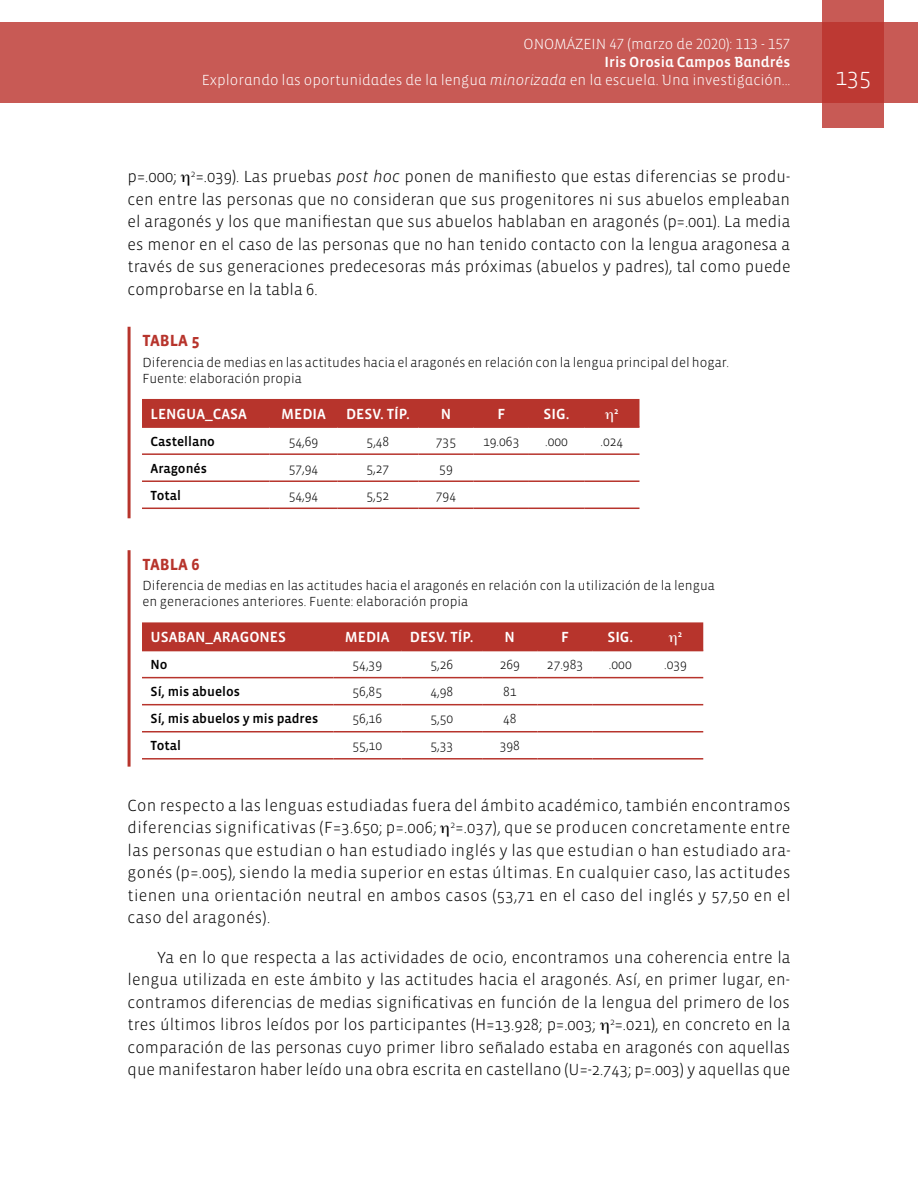
<style>
.page{position:relative;width:918px;height:1188px;background:#fff}
.page>*{position:absolute;margin:0;border:0;box-sizing:border-box;transform-origin:0 0}
.t1{font:300 24px "Vista Sans";color:#fff}
.t2{font:300 16.5px/22.5px "Vista Sans";color:#000;text-align:justify}
.t3{font:700 16.5px "Vista Sans";color:#b7342c}
.t4{font:300 15px "Vista Sans Alt";color:#fff}
.t5{font:15px "Vista Sans Med";color:#fff}
.t6{font:15px "Vista Sans Alt Med";color:#fff}
.t7{font:300 13.5px/16.2px "Vista Sans";color:#000}
.t8{font:13.5px "Vista Sans Med";color:#000}
.t9{font:8.7px "Vista Sans Med";color:#fff}
.s1{font-family:"Vista Sans Alt Light Ita";font-weight:400}
.s2{font-style:italic}
</style>
<div class="page">
<div style="left:0;top:23px;width:918px;height:80px;background:#c85a55"></div>
<svg style="left:822px;top:0;width:62px;height:128px;background:#c1453f"></svg>
<hr style="left:128px;top:327px;width:3px;height:191px;background:#b7342c">
<hr style="left:128px;top:550px;width:3px;height:217px;background:#b7342c">
<hr style="left:142px;top:453px;width:128px;height:2px;background:#b7342c">
<hr style="left:270px;top:453px;width:68px;height:2px;background:#b7342c">
<hr style="left:338px;top:453px;width:80px;height:2px;background:#b7342c">
<hr style="left:418px;top:453px;width:56px;height:2px;background:#b7342c">
<hr style="left:474px;top:453px;width:55px;height:2px;background:#b7342c">
<hr style="left:529px;top:453px;width:55px;height:2px;background:#b7342c">
<hr style="left:584px;top:453px;width:55px;height:2px;background:#b7342c">
<hr style="left:142px;top:480px;width:128px;height:2px;background:#b7342c">
<hr style="left:270px;top:480px;width:68px;height:2px;background:#b7342c">
<hr style="left:338px;top:480px;width:80px;height:2px;background:#b7342c">
<hr style="left:418px;top:480px;width:56px;height:2px;background:#b7342c">
<hr style="left:474px;top:480px;width:55px;height:2px;background:#b7342c">
<hr style="left:529px;top:480px;width:55px;height:2px;background:#b7342c">
<hr style="left:584px;top:480px;width:55px;height:2px;background:#b7342c">
<hr style="left:142px;top:508px;width:128px;height:1px;background:#b7342c">
<hr style="left:270px;top:508px;width:68px;height:1px;background:#b7342c">
<hr style="left:338px;top:508px;width:80px;height:1px;background:#b7342c">
<hr style="left:418px;top:508px;width:56px;height:1px;background:#b7342c">
<hr style="left:474px;top:508px;width:55px;height:1px;background:#b7342c">
<hr style="left:529px;top:508px;width:55px;height:1px;background:#b7342c">
<hr style="left:584px;top:508px;width:55px;height:1px;background:#b7342c">
<hr style="left:142px;top:426px;width:128px;height:2px;background:#b7342c">
<hr style="left:270px;top:426px;width:68px;height:2px;background:#b7342c">
<hr style="left:338px;top:426px;width:80px;height:2px;background:#b7342c">
<hr style="left:418px;top:426px;width:56px;height:2px;background:#b7342c">
<hr style="left:474px;top:426px;width:55px;height:2px;background:#b7342c">
<hr style="left:529px;top:426px;width:55px;height:2px;background:#b7342c">
<hr style="left:584px;top:426px;width:55px;height:2px;background:#b7342c">
<hr style="left:142px;top:677px;width:191px;height:1px;background:#b7342c">
<hr style="left:333px;top:677px;width:68px;height:1px;background:#b7342c">
<hr style="left:401px;top:677px;width:81px;height:1px;background:#b7342c">
<hr style="left:482px;top:677px;width:55px;height:1px;background:#b7342c">
<hr style="left:537px;top:677px;width:56px;height:1px;background:#b7342c">
<hr style="left:593px;top:677px;width:55px;height:1px;background:#b7342c">
<hr style="left:648px;top:677px;width:55px;height:1px;background:#b7342c">
<hr style="left:142px;top:704px;width:191px;height:1px;background:#b7342c">
<hr style="left:333px;top:704px;width:68px;height:1px;background:#b7342c">
<hr style="left:401px;top:704px;width:81px;height:1px;background:#b7342c">
<hr style="left:482px;top:704px;width:55px;height:1px;background:#b7342c">
<hr style="left:537px;top:704px;width:56px;height:1px;background:#b7342c">
<hr style="left:593px;top:704px;width:55px;height:1px;background:#b7342c">
<hr style="left:648px;top:704px;width:55px;height:1px;background:#b7342c">
<hr style="left:142px;top:731px;width:191px;height:1px;background:#b7342c">
<hr style="left:333px;top:731px;width:68px;height:1px;background:#b7342c">
<hr style="left:401px;top:731px;width:81px;height:1px;background:#b7342c">
<hr style="left:482px;top:731px;width:55px;height:1px;background:#b7342c">
<hr style="left:537px;top:731px;width:56px;height:1px;background:#b7342c">
<hr style="left:593px;top:731px;width:55px;height:1px;background:#b7342c">
<hr style="left:648px;top:731px;width:55px;height:1px;background:#b7342c">
<hr style="left:142px;top:758px;width:191px;height:2px;background:#b7342c">
<hr style="left:333px;top:758px;width:68px;height:2px;background:#b7342c">
<hr style="left:401px;top:758px;width:81px;height:2px;background:#b7342c">
<hr style="left:482px;top:758px;width:55px;height:2px;background:#b7342c">
<hr style="left:537px;top:758px;width:56px;height:2px;background:#b7342c">
<hr style="left:593px;top:758px;width:55px;height:2px;background:#b7342c">
<hr style="left:648px;top:758px;width:55px;height:2px;background:#b7342c">
<div style="left:142px;top:399px;width:497px;height:27px;background:#b7342c"></div>
<div style="left:142px;top:622px;width:561px;height:29px;background:#b7342c"></div>
<p class="t4" style="left:524px;top:37px;width:268px">ONOMÁZEIN 47 (marzo de 2020): 113 - 157</p>
<p class="t6" style="left:605px;top:55px;width:187px">Iris Orosia Campos Bandrés</p>
<p class="t4" style="left:202px;top:73px;width:590px">Explorando las oportunidades de la lengua <span class="s1">minorizada</span> en la escuela. Una investigación...</p>
<h1 class="t1" style="left:835px;top:65px;width:37px">135</h1>
<p class="t2" style="left:128px;top:166px;width:664px">p=.000; <sup>2</sup>=.039). Las pruebas <span class="s2">post hoc</span> ponen de manifiesto que estas diferencias se produ&shy;cen entre las personas que no consideran que sus progenitores ni sus abuelos empleaban el aragonés y los que manifiestan que sus abuelos hablaban en aragonés (p=.001). La media es menor en el caso de las personas que no han tenido contacto con la lengua aragonesa a través de sus generaciones predecesoras más próximas (abuelos y padres), tal como puede comprobarse en la tabla 6.</p>
<p class="t3" style="left:142px;top:332px;width:59px">TABLA 5</p>
<p class="t7" style="left:142px;top:354px;width:588px">Diferencia de medias en las actitudes hacia el aragonés en relación con la lengua principal del hogar.<br>Fuente: elaboración propia</p>
<p class="t5" style="left:151px;top:406px;width:98px">LENGUA_CASA</p>
<p class="t5" style="left:281px;top:406px;width:46px">MEDIA</p>
<p class="t5" style="left:346px;top:406px;width:65px">DESV. TÍP.</p>
<p class="t5" style="left:441px;top:406px;width:12px">N</p>
<p class="t5" style="left:497px;top:406px;width:9px">F</p>
<p class="t5" style="left:544px;top:406px;width:28px">SIG.</p>
<p class="t9" style="left:614px;top:406px;width:6px">2</p>
<p class="t8" style="left:151px;top:434px;width:66px">Castellano</p>
<p class="t7" style="left:289px;top:433px;width:31px">54,69</p>
<p class="t7" style="left:367px;top:433px;width:24px">5,48</p>
<p class="t7" style="left:436px;top:433px;width:22px">735</p>
<p class="t7" style="left:483px;top:433px;width:38px">19.063</p>
<p class="t7" style="left:545px;top:433px;width:24px">.000</p>
<p class="t7" style="left:600px;top:433px;width:24px">.024</p>
<p class="t8" style="left:151px;top:461px;width:58px">Aragonés</p>
<p class="t7" style="left:289px;top:460px;width:31px">57,94</p>
<p class="t7" style="left:367px;top:460px;width:24px">5,27</p>
<p class="t7" style="left:439px;top:460px;width:15px">59</p>
<p class="t8" style="left:151px;top:488px;width:32px">Total</p>
<p class="t7" style="left:289px;top:487px;width:31px">54,94</p>
<p class="t7" style="left:367px;top:487px;width:24px">5,52</p>
<p class="t7" style="left:436px;top:487px;width:22px">794</p>
<p class="t3" style="left:142px;top:556px;width:59px">TABLA 6</p>
<p class="t7" style="left:142px;top:578px;width:574px">Diferencia de medias en las actitudes hacia el aragonés en relación con la utilización de la lengua en generaciones anteriores. Fuente: elaboración propia</p>
<p class="t5" style="left:151px;top:629px;width:137px">USABAN_ARAGONES</p>
<p class="t5" style="left:345px;top:629px;width:46px">MEDIA</p>
<p class="t5" style="left:410px;top:629px;width:65px">DESV. TÍP.</p>
<p class="t5" style="left:505px;top:629px;width:12px">N</p>
<p class="t5" style="left:561px;top:629px;width:9px">F</p>
<p class="t5" style="left:607px;top:629px;width:28px">SIG.</p>
<p class="t9" style="left:678px;top:630px;width:6px">2</p>
<p class="t8" style="left:151px;top:658px;width:19px">No</p>
<p class="t7" style="left:353px;top:657px;width:31px">54,39</p>
<p class="t7" style="left:430px;top:657px;width:24px">5,26</p>
<p class="t7" style="left:500px;top:657px;width:22px">269</p>
<p class="t7" style="left:547px;top:657px;width:38px">27.983</p>
<p class="t7" style="left:609px;top:657px;width:24px">.000</p>
<p class="t7" style="left:664px;top:657px;width:24px">.039</p>
<p class="t8" style="left:151px;top:685px;width:91px">Sí, mis abuelos</p>
<p class="t7" style="left:353px;top:684px;width:31px">56,85</p>
<p class="t7" style="left:430px;top:684px;width:24px">4,98</p>
<p class="t7" style="left:503px;top:684px;width:15px">81</p>
<p class="t8" style="left:151px;top:712px;width:169px">Sí, mis abuelos y mis padres</p>
<p class="t7" style="left:353px;top:711px;width:31px">56,16</p>
<p class="t7" style="left:430px;top:711px;width:24px">5,50</p>
<p class="t7" style="left:503px;top:711px;width:15px">48</p>
<p class="t8" style="left:151px;top:739px;width:32px">Total</p>
<p class="t7" style="left:353px;top:738px;width:31px">55,10</p>
<p class="t7" style="left:430px;top:738px;width:24px">5,33</p>
<p class="t7" style="left:500px;top:738px;width:22px">398</p>
<p class="t2" style="left:128px;top:794px;width:665px">Con respecto a las lenguas estudiadas fuera del ámbito académico, también encontramos diferencias significativas (F=3.650; p=.006; <sup>2</sup>=.037), que se producen concretamente entre las personas que estudian o han estudiado inglés y las que estudian o han estudiado ara&shy;gonés (p=.005), siendo la media superior en estas últimas. En cualquier caso, las actitudes tienen una orientación neutral en ambos casos (53,71 en el caso del inglés y 57,50 en el caso del aragonés).</p>
<p class="t2" style="left:128px;top:946px;width:665px;text-indent:30px">Ya en lo que respecta a las actividades de ocio, encontramos una coherencia entre la lengua utilizada en este ámbito y las actitudes hacia el aragonés. Así, en primer lugar, en&shy;contramos diferencias de medias significativas en función de la lengua del primero de los tres últimos libros leídos por los participantes (H=13.928; p=.003; <sup>2</sup>=.021), en concreto en la comparación de las personas cuyo primer libro señalado estaba en aragonés con aquellas que manifestaron haber leído una obra escrita en castellano (U=-2.743; p=.003) y aquellas que</p>
</div>
